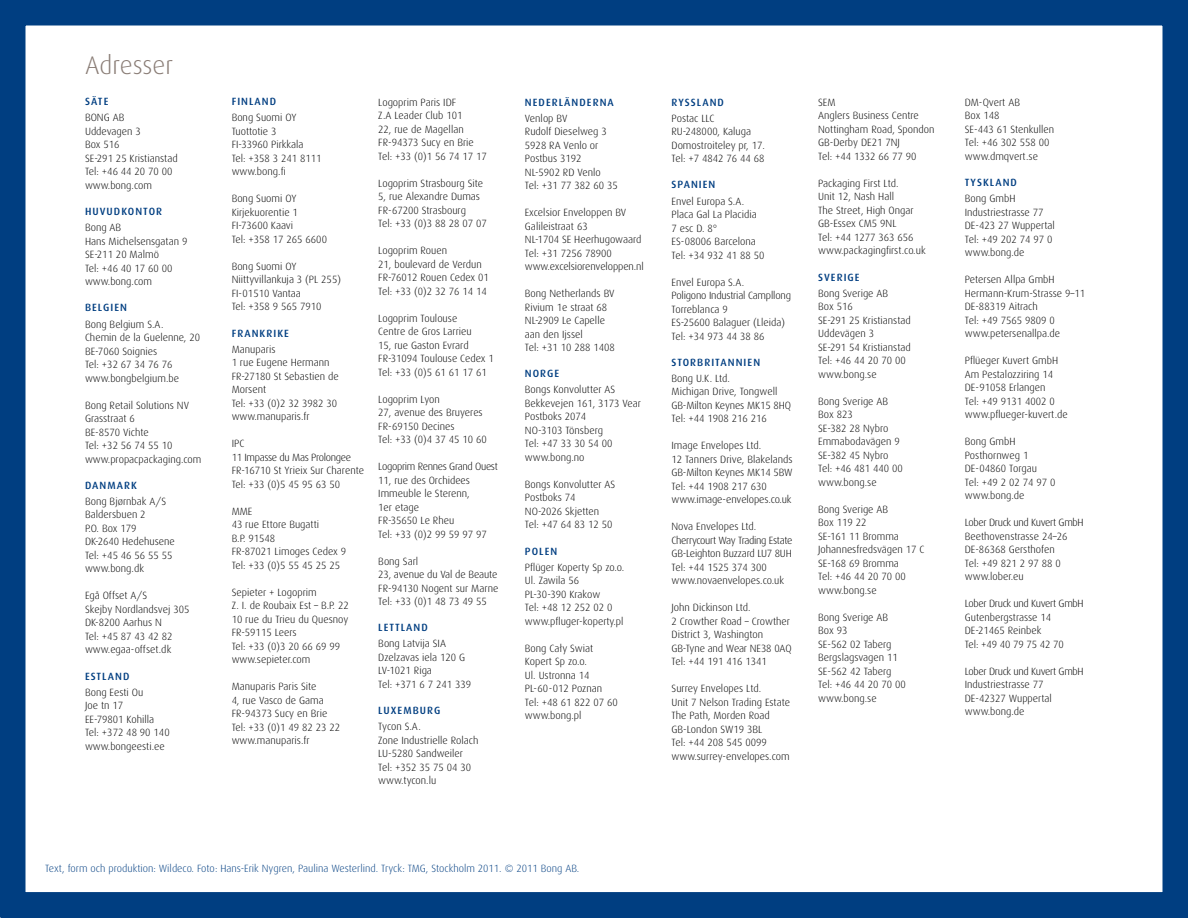
<style>
.page{position:relative;width:1188px;height:918px;background:#fff}
.page>*{position:absolute;margin:0;border:0;box-sizing:border-box;transform-origin:0 0}
.t1{font:300 25.5px "Dax";color:#897c75}
.t2{font:300 10.5px/13.5px "Dax";color:#000}
.t3{font:500 10.5px "Dax";letter-spacing:.1em;color:#003e81}
.t4{font:300 10.5px/13.5px "Dax";letter-spacing:-.02em;color:#000}
.t5{font:300 10.5px "Dax";color:#003e81}
</style>
<div class="page">
<div style="left:0;top:0;width:1188px;height:918px;border:26px solid #003e81"></div>
<div style="left:3px;top:0;width:1185px;height:9px;background:#003e81"></div>
<div style="left:1176px;top:0;width:12px;height:918px;background:#003e81"></div>
<div style="left:1px;top:910px;width:1187px;height:8px;background:#003e81"></div>
<h1 class="t1" style="left:85px;top:52px;width:90px">Adresser</h1>
<p class="t3" style="left:85px;top:96px;width:25px">SÄTE</p>
<p class="t2" style="left:85px;top:111px;width:94px">BONG AB<br>Uddevagen 3<br>Box 516<br>SE-291 25 Kristianstad<br>Tel: +46 44 20 70 00 www.bong.com</p>
<p class="t3" style="left:85px;top:206px;width:79px">HUVUDKONTOR</p>
<p class="t2" style="left:85px;top:221px;width:104px">Bong AB<br>Hans Michelsensgatan 9<br>SE-211 20 Malmö<br>Tel: +46 40 17 60 00 www.bong.com</p>
<p class="t3" style="left:85px;top:302px;width:43px">BELGIEN</p>
<p class="t2" style="left:85px;top:317px;width:117px">Bong Belgium S.A.<br>Chemin de la Guelenne, 20<br>BE-7060 Soignies<br>Tel: +32 67 34 76 76 www.bongbelgium.be</p>
<p class="t2" style="left:85px;top:398px;width:118px">Bong Retail Solutions NV<br>Grasstraat 6<br>BE-8570 Vichte<br>Tel: +32 56 74 55 10 www.propacpackaging.com</p>
<p class="t3" style="left:85px;top:479px;width:54px">DANMARK</p>
<p class="t2" style="left:85px;top:495px;width:91px">Bong Bjørnbak A/S<br>Baldersbuen 2<br>P.O. Box 179<br>DK-2640 Hedehusene<br>Tel: +45 46 56 55 55 www.bong.dk</p>
<p class="t2" style="left:85px;top:589px;width:106px">Egå Offset A/S<br>Skejby Nordlandsvej 305<br>DK-8200 Aarhus N<br>Tel: +45 87 43 42 82 www.egaa-offset.dk</p>
<p class="t3" style="left:85px;top:670px;width:46px">ESTLAND</p>
<p class="t2" style="left:85px;top:685px;width:86px">Bong Eesti Ou<br>Joe tn 17<br>EE-79801 Kohilla<br>Tel: +372 48 90 140 www.bongeesti.ee</p>
<p class="t3" style="left:232px;top:96px;width:46px">FINLAND</p>
<p class="t2" style="left:232px;top:111px;width:92px">Bong Suomi OY<br>Tuottotie 3<br>FI-33960 Pirkkala<br>Tel: +358 3 241 8111 www.bong.fi</p>
<p class="t2" style="left:232px;top:192px;width:97px">Bong Suomi OY<br>Kirjekuorentie 1<br>FI-73600 Kaavi<br>Tel: +358 17 265 6600</p>
<p class="t2" style="left:232px;top:260px;width:111px">Bong Suomi OY<br>Niittyvillankuja 3 (PL 255)<br>FI-01510 Vantaa<br>Tel: +358 9 565 7910</p>
<p class="t3" style="left:232px;top:327px;width:59px">FRANKRIKE</p>
<p class="t2" style="left:232px;top:343px;width:109px">Manuparis<br>1 rue Eugene Hermann<br>FR-27180 St Sebastien de<br>Morsent<br>Tel: +33 (0)2 32 3982 30 www.manuparis.fr</p>
<p class="t2" style="left:232px;top:437px;width:134px">IPC<br>11 Impasse du Mas Prolongee<br>FR-16710 St Yrieix Sur Charente<br>Tel: +33 (0)5 45 95 63 50</p>
<p class="t2" style="left:232px;top:505px;width:116px">MME<br>43 rue Ettore Bugatti<br>B.P. 91548<br>FR-87021 Limoges Cedex 9<br>Tel: +33 (0)5 55 45 25 25</p>
<p class="t2" style="left:232px;top:586px;width:119px">Sepieter + Logoprim<br>Z. I. de Roubaix Est – B.P. 22<br>10 rue du Trieu du Quesnoy<br>FR-59115 Leers<br>Tel: +33 (0)3 20 66 69 99 www.sepieter.com</p>
<p class="t2" style="left:232px;top:680px;width:110px">Manuparis Paris Site<br>4, rue Vasco de Gama<br>FR-94373 Sucy en Brie<br>Tel: +33 (0)1 49 82 23 22 www.manuparis.fr</p>
<p class="t2" style="left:378px;top:95px;width:110px">Logoprim Paris IDF<br>Z.A Leader Club 101<br>22, rue de Magellan<br>FR-94373 Sucy en Brie<br>Tel: +33 (0)1 56 74 17 17</p>
<p class="t2" style="left:378px;top:176px;width:110px">Logoprim Strasbourg Site<br>5, rue Alexandre Dumas<br>FR-67200 Strasbourg<br>Tel: +33 (0)3 88 28 07 07</p>
<p class="t2" style="left:378px;top:244px;width:112px">Logoprim Rouen<br>21, boulevard de Verdun<br>FR-76012 Rouen Cedex 01<br>Tel: +33 (0)2 32 76 14 14</p>
<p class="t2" style="left:378px;top:311px;width:117px">Logoprim Toulouse<br>Centre de Gros Larrieu<br>15, rue Gaston Evrard<br>FR-31094 Toulouse Cedex 1<br>Tel: +33 (0)5 61 61 17 61</p>
<p class="t2" style="left:378px;top:392px;width:110px">Logoprim Lyon<br>27, avenue des Bruyeres<br>FR-69150 Decines<br>Tel: +33 (0)4 37 45 10 60</p>
<p class="t2" style="left:378px;top:460px;width:121px">Logoprim Rennes Grand Ouest<br>11, rue des Orchidees<br>Immeuble le Sterenn,<br>1er etage<br>FR-35650 Le Rheu<br>Tel: +33 (0)2 99 59 97 97</p>
<p class="t2" style="left:378px;top:554px;width:122px">Bong Sarl<br>23, avenue du Val de Beaute<br>FR-94130 Nogent sur Marne<br>Tel: +33 (0)1 48 73 49 55</p>
<p class="t3" style="left:378px;top:622px;width:51px">LETTLAND</p>
<p class="t2" style="left:378px;top:637px;width:94px">Bong Latvija SIA<br>Dzelzavas iela 120 G<br>LV-1021 Riga<br>Tel: +371 6 7 241 339</p>
<p class="t3" style="left:378px;top:705px;width:64px">LUXEMBURG</p>
<p class="t2" style="left:378px;top:720px;width:102px">Tycon S.A.<br>Zone Industrielle Rolach<br>LU-5280 Sandweiler<br>Tel: +352 35 75 04 30 www.tycon.lu</p>
<p class="t3" style="left:525px;top:96px;width:90px">NEDERLÄNDERNA</p>
<p class="t2" style="left:525px;top:111px;width:94px">Venlop BV<br>Rudolf Dieselweg 3<br>5928 RA Venlo or<br>Postbus 3192<br>NL-5902 RD Venlo<br>Tel: +31 77 382 60 35</p>
<p class="t2" style="left:525px;top:206px;width:120px">Excelsior Enveloppen BV<br>Galileistraat 63<br>NL-1704 SE Heerhugowaard<br>Tel: +31 7256 78900 www.excelsiorenveloppen.nl</p>
<p class="t2" style="left:525px;top:287px;width:92px">Bong Netherlands BV<br>Rivium 1e straat 68<br>NL-2909 Le Capelle aan den Ijssel<br>Tel: +31 10 288 1408</p>
<p class="t3" style="left:525px;top:368px;width:36px">NORGE</p>
<p class="t2" style="left:525px;top:383px;width:117px">Bongs Konvolutter AS<br>Bekkevejen 161, 3173 Vear<br>Postboks 2074<br>NO-3103 Tönsberg<br>Tel: +47 33 30 54 00 www.bong.no</p>
<p class="t2" style="left:525px;top:478px;width:92px">Bongs Konvolutter AS<br>Postboks 74<br>NO-2026 Skjetten<br>Tel: +47 64 83 12 50</p>
<p class="t3" style="left:525px;top:545px;width:34px">POLEN</p>
<p class="t2" style="left:525px;top:561px;width:101px">Pflüger Koperty Sp zo.o.<br>Ul. Zawila 56<br>PL-30-390 Krakow<br>Tel: +48 12 252 02 0 www.pfluger-koperty.pl</p>
<p class="t2" style="left:525px;top:642px;width:94px">Bong Cały Swiat<br>Kopert Sp zo.o.<br>Ul. Ustronna 14<br>PL-60-012 Poznan<br>Tel: +48 61 822 07 60 www.bong.pl</p>
<p class="t3" style="left:672px;top:96px;width:54px">RYSSLAND</p>
<p class="t2" style="left:672px;top:111px;width:95px">Postac LLC<br>RU-248000, Kaluga<br>Domostroiteley pr, 17.<br>Tel: +7 4842 76 44 68</p>
<p class="t3" style="left:672px;top:179px;width:45px">SPANIEN</p>
<p class="t2" style="left:672px;top:194px;width:94px">Envel Europa S.A.<br>Placa Gal La Placidia<br>7 esc D. 8°<br>ES-08006 Barcelona<br>Tel: +34 932 41 88 50</p>
<p class="t2" style="left:672px;top:275px;width:121px">Envel Europa S.A.<br>Poligono Industrial Campllong<br>Torreblanca 9<br>ES-25600 Balaguer (Lleida)<br>Tel: +34 973 44 38 86</p>
<p class="t3" style="left:672px;top:356px;width:90px">STORBRITANNIEN</p>
<p class="t2" style="left:672px;top:372px;width:121px">Bong U.K. Ltd.<br>Michigan Drive, Tongwell<br>GB-Milton Keynes MK15 8HQ<br>Tel: +44 1908 216 216</p>
<p class="t2" style="left:672px;top:439px;width:123px">Image Envelopes Ltd.<br>12 Tanners Drive, Blakelands<br>GB-Milton Keynes MK14 5BW<br>Tel: +44 1908 217 630 www.image-envelopes.co.uk</p>
<p class="t4" style="left:672px;top:520px;width:122px">Nova Envelopes Ltd.<br>Cherrycourt Way Trading Estate<br>GB-Leighton Buzzard LU7 8UH<br>Tel: +44 1525 374 300 www.novaenvelopes.co.uk</p>
<p class="t2" style="left:672px;top:601px;width:122px">John Dickinson Ltd.<br>2 Crowther Road – Crowther<br>District 3, Washington<br>GB-Tyne and Wear NE38 0AQ<br>Tel: +44 191 416 1341</p>
<p class="t2" style="left:672px;top:682px;width:120px">Surrey Envelopes Ltd.<br>Unit 7 Nelson Trading Estate<br>The Path, Morden Road<br>GB-London SW19 3BL<br>Tel: +44 208 545 0099 www.surrey-envelopes.com</p>
<p class="t2" style="left:818px;top:96px;width:118px">SEM<br>Anglers Business Centre<br>Nottingham Road, Spondon<br>GB-Derby DE21 7NJ<br>Tel: +44 1332 66 77 90</p>
<p class="t2" style="left:818px;top:177px;width:109px">Packaging First Ltd.<br>Unit 12, Nash Hall<br>The Street, High Ongar<br>GB-Essex CM5 9NL<br>Tel: +44 1277 363 656 www.packagingfirst.co.uk</p>
<p class="t3" style="left:818px;top:271px;width:43px">SVERIGE</p>
<p class="t2" style="left:818px;top:286px;width:94px">Bong Sverige AB<br>Box 516<br>SE-291 25 Kristianstad<br>Uddevägen 3<br>SE-291 54 Kristianstad<br>Tel: +46 44 20 70 00 www.bong.se</p>
<p class="t2" style="left:818px;top:394px;width:86px">Bong Sverige AB<br>Box 823<br>SE-382 28 Nybro<br>Emmabodavägen 9<br>SE-382 45 Nybro<br>Tel: +46 481 440 00 www.bong.se</p>
<p class="t2" style="left:818px;top:502px;width:108px">Bong Sverige AB<br>Box 119 22<br>SE-161 11 Bromma<br>Johannesfredsvägen 17 C<br>SE-168 69 Bromma<br>Tel: +46 44 20 70 00 www.bong.se</p>
<p class="t2" style="left:818px;top:610px;width:89px">Bong Sverige AB<br>Box 93<br>SE-562 02 Taberg<br>Bergslagsvagen 11<br>SE-562 42 Taberg<br>Tel: +46 44 20 70 00 www.bong.se</p>
<p class="t5" style="left:45px;top:863px;width:536px">Text, form och produktion: Wildeco. Foto: Hans-Erik Nygren, Paulina Westerlind. Tryck: TMG, Stockholm 2011. © 2011 Bong AB.</p>
<p class="t2" style="left:965px;top:96px;width:91px">DM-Qvert AB<br>Box 148<br>SE-443 61 Stenkullen<br>Tel: +46 302 558 00 www.dmqvert.se</p>
<p class="t3" style="left:965px;top:177px;width:54px">TYSKLAND</p>
<p class="t2" style="left:965px;top:192px;width:92px">Bong GmbH<br>Industriestrasse 77<br>DE-423 27 Wuppertal<br>Tel: +49 202 74 97 0 www.bong.de</p>
<p class="t2" style="left:965px;top:273px;width:122px">Petersen Allpa GmbH<br>Hermann-Krum-Strasse 9–11<br>DE-88319 Aitrach<br>Tel: +49 7565 9809 0 www.petersenallpa.de</p>
<p class="t2" style="left:965px;top:354px;width:104px">Pflüeger Kuvert GmbH<br>Am Pestalozziring 14<br>DE-91058 Erlangen<br>Tel: +49 9131 4002 0 www.pflueger-kuvert.de</p>
<p class="t2" style="left:965px;top:435px;width:92px">Bong GmbH<br>Posthornweg 1<br>DE-04860 Torgau<br>Tel: +49 2 02 74 97 0 www.bong.de</p>
<p class="t2" style="left:965px;top:516px;width:120px">Lober Druck und Kuvert GmbH<br>Beethovenstrasse 24–26<br>DE-86368 Gersthofen<br>Tel: +49 821 2 97 88 0 www.lober.eu</p>
<p class="t2" style="left:965px;top:597px;width:120px">Lober Druck und Kuvert GmbH<br>Gutenbergstrasse 14<br>DE-21465 Reinbek<br>Tel: +49 40 79 75 42 70</p>
<p class="t2" style="left:965px;top:664px;width:120px">Lober Druck und Kuvert GmbH<br>Industriestrasse 77<br>DE-42327 Wuppertal www.bong.de</p>
</div>
